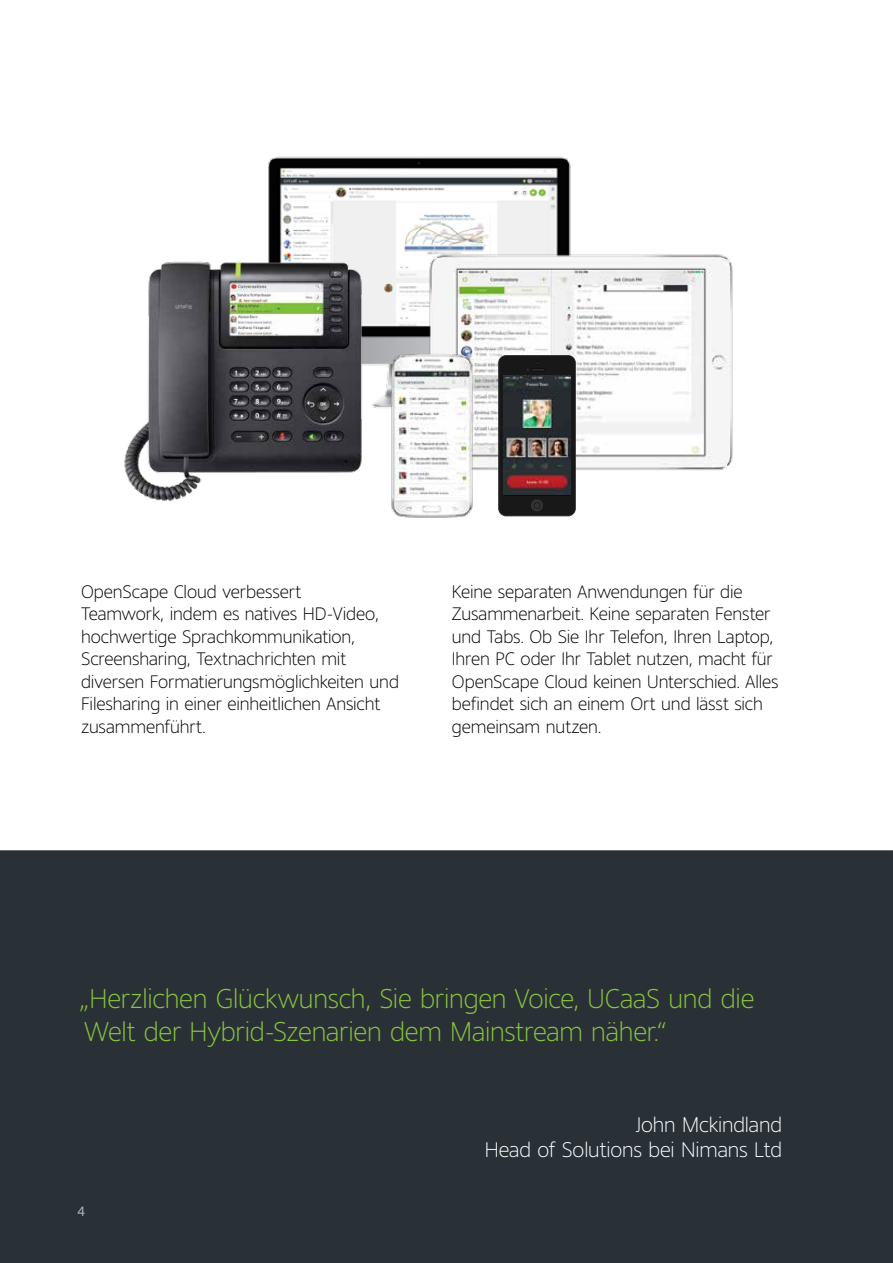
<style>
.page{position:relative;width:893px;height:1263px;background:#fff}
.page>*{position:absolute;margin:0;border:0;box-sizing:border-box;transform-origin:0 0}
.t1{font:300 27px/32.4px "Harmony Sans";letter-spacing:-.005em;color:#88c540}
.t2{font:300 21px/25.2px "Harmony Sans";letter-spacing:-.005em;color:#fff;text-align:right}
.t3{font:300 18px/22.5px "Harmony Sans";letter-spacing:-.005em;color:#000}
.t4{font:13.5px "Harmony Sans";color:#b3b0b2}
</style>
<div class="page">
<img style="left:268px;top:156px;width:303px;height:252px">
<img style="left:409px;top:234px;width:324px;height:236px">
<svg style="left:498px;top:355px;width:78px;height:161px"></svg>
<div style="left:499px;top:356px;width:76px;height:159px;background:#181818;border-radius:7px"></div>
<div style="left:531px;top:499px;width:12px;height:12px;background:#333;border-radius:50%"></div>
<svg style="left:534px;top:502px;width:6px;height:7px"></svg>
<hr style="left:531px;top:368px;width:14px;height:3px;background:#0c0d11;border-radius:2px">
<svg style="left:527px;top:363px;width:17px;height:8px"></svg>
<img style="left:386px;top:350px;width:90px;height:168px">
<img style="left:504px;top:376px;width:67px;height:119px">
<img style="left:124px;top:259px;width:240px;height:242px">
<div style="left:0;top:850px;width:893px;height:413px;background:#2a3136"></div>
<p class="t3" style="left:81px;top:580px;width:319px">OpenScape Cloud verbessert<br>Teamwork, indem es natives HD-Video, hochwertige Sprachkommunikation, Screensharing, Textnachrichten mit diversen Formatierungsmöglichkeiten und Filesharing in einer einheitlichen Ansicht zusammenführt.</p>
<p class="t3" style="left:452px;top:580px;width:328px">Keine separaten Anwendungen für die Zusammenarbeit. Keine separaten Fenster und Tabs. Ob Sie Ihr Telefon, Ihren Laptop, Ihren PC oder Ihr Tablet nutzen, macht für OpenScape Cloud keinen Unterschied. Alles befindet sich an einem Ort und lässt sich gemeinsam nutzen.</p>
<h1 class="t1" style="left:79px;top:982px;width:677px">„Herzlichen Glückwunsch, Sie bringen Voice, UCaaS und die<br>Welt der Hybrid-Szenarien dem Mainstream näher.“</h1>
<p class="t4" style="left:77px;top:1203px;width:9px">4</p>
<p class="t2" style="left:485px;top:1111px;width:299px">John Mckindland<br>Head of Solutions bei Nimans Ltd</p>
</div>
